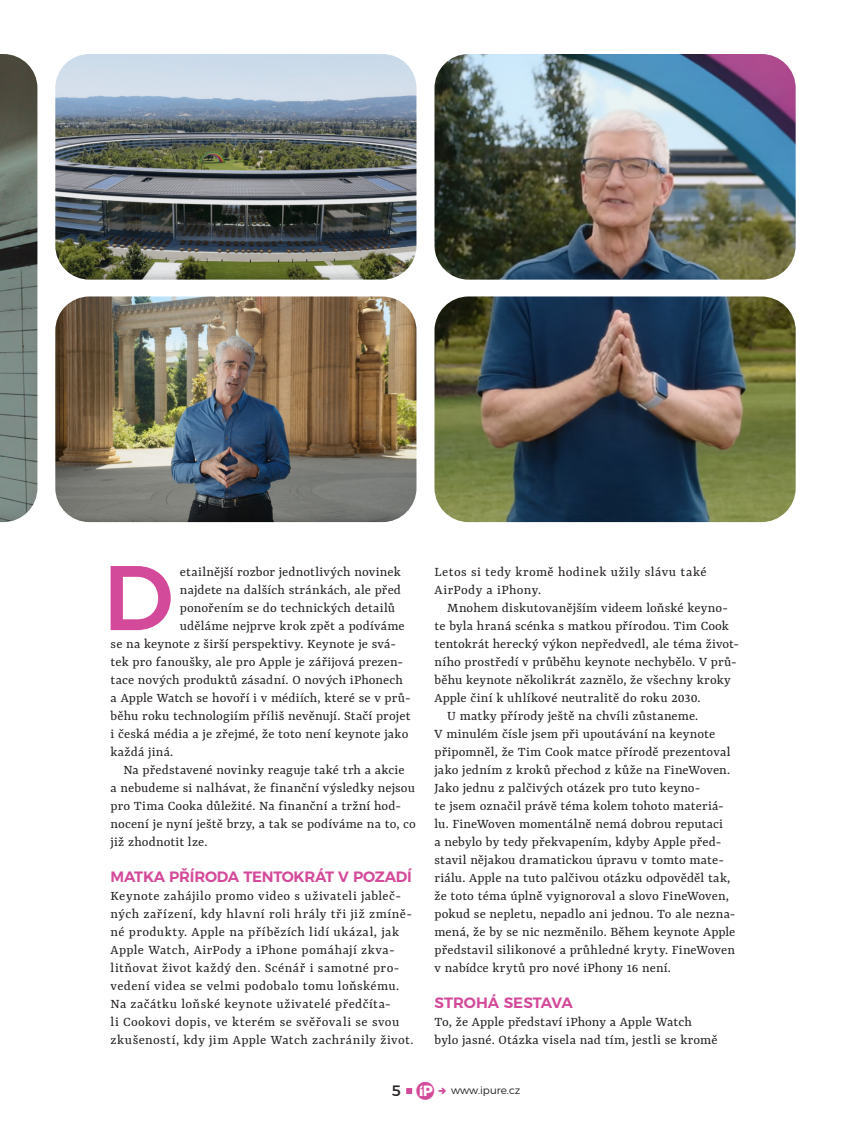
<style>
.page{position:relative;width:851px;height:1127px;background:#fff}
.page>*{position:absolute;margin:0;border:0;box-sizing:border-box;transform-origin:0 0}
.t1{font:500 91.5px "Montserrat";color:#d44a9a}
.t2{font:600 15px "Montserrat";letter-spacing:-.015em;color:#d44a9a}
.t3{font:15px "Montserrat";color:#231f20}
.t4{font:14.4px/18px "Yrsa";letter-spacing:.01em;color:#231f20}
.t5{font:14.4px/18px "Yrsa";letter-spacing:.03em;color:#231f20}
.t6{font:300 10.5px "Montserrat";color:#231f20}
.s1{font-family:"i Pure";font-size:25.5px;color:#d44a9a}
</style>
<div class="page">
<img style="left:0;top:54px;width:37px;height:468px">
<img style="left:55px;top:54px;width:361px;height:226px">
<img style="left:55px;top:296px;width:361px;height:226px">
<img style="left:434px;top:54px;width:361px;height:226px">
<img style="left:434px;top:296px;width:361px;height:226px">
<svg style="left:406px;top:1088px;width:6px;height:6px"></svg>
<h1 class="t1" style="left:103px;top:524px;width:72px">D</h1>
<p class="t4" style="left:180px;top:563px;width:222px">etailnější rozbor jednotlivých novinek</p>
<p class="t5" style="left:434px;top:563px;width:273px">Letos si tedy kromě hodinek užily slávu také<br>AirPody a iPhony.</p>
<p class="t4" style="left:447px;top:599px;width:282px">Mnohem diskutovanějším videem loňské keyno-</p>
<p class="t4" style="left:434px;top:617px;width:296px">te byla hraná scénka s matkou přírodou. Tim Cook</p>
<p class="t4" style="left:434px;top:635px;width:306px">tentokrát herecký výkon nepředvedl, ale téma život-</p>
<p class="t4" style="left:434px;top:653px;width:304px">ního prostředí v průběhu keynote nechybělo. V prů-</p>
<p class="t4" style="left:434px;top:671px;width:298px">běhu keynote několikrát zaznělo, že všechny kroky</p>
<p class="t4" style="left:434px;top:689px;width:267px">Apple činí k uhlíkové neutralitě do roku 2030.</p>
<p class="t4" style="left:447px;top:707px;width:252px">U matky přírody ještě na chvíli zůstaneme.</p>
<p class="t4" style="left:434px;top:725px;width:282px">V minulém čísle jsem při upoutávání na keynote</p>
<p class="t4" style="left:434px;top:743px;width:297px">připomněl, že Tim Cook matce přírodě prezentoval</p>
<p class="t4" style="left:434px;top:761px;width:297px">jako jedním z kroků přechod z kůže na FineWoven.</p>
<p class="t4" style="left:434px;top:779px;width:267px">Jako jednu z palčivých otázek pro tuto keyno-</p>
<p class="t4" style="left:434px;top:797px;width:291px">te jsem označil právě téma kolem tohoto materiá-</p>
<p class="t4" style="left:434px;top:815px;width:290px">lu. FineWoven momentálně nemá dobrou reputaci</p>
<p class="t4" style="left:434px;top:833px;width:288px">a nebylo by tedy překvapením, kdyby Apple před-</p>
<p class="t4" style="left:434px;top:851px;width:291px">stavil nějakou dramatickou úpravu v tomto mate-</p>
<p class="t4" style="left:434px;top:869px;width:297px">riálu. Apple na tuto palčivou otázku odpověděl tak,</p>
<p class="t4" style="left:434px;top:887px;width:296px">že toto téma úplně vyignoroval a slovo FineWoven,</p>
<p class="t4" style="left:434px;top:905px;width:302px">pokud se nepletu, nepadlo ani jednou. To ale nezna-</p>
<p class="t4" style="left:434px;top:923px;width:302px">mená, že by se nic nezměnilo. Během keynote Apple</p>
<p class="t4" style="left:434px;top:941px;width:302px">představil silikonové a průhledné kryty. FineWoven</p>
<p class="t4" style="left:434px;top:959px;width:238px">v nabídce krytů pro nové iPhony 16 není.</p>
<p class="t2" style="left:434px;top:990px;width:140px">STROHÁ SESTAVA</p>
<p class="t4" style="left:434px;top:1013px;width:284px">To, že Apple představí iPhony a Apple Watch bylo jasné. Otázka visela nad tím, jestli se kromě</p>
<p class="t3" style="left:392px;top:1079px;width:43px">5 <span class="s1">C</span></p>
<p class="t6" style="left:451px;top:1082px;width:71px">www.ipure.cz</p>
<p class="t4" style="left:180px;top:581px;width:222px">najdete na dalších stránkách, ale před</p>
<p class="t4" style="left:180px;top:599px;width:217px">ponořením se do technických detailů</p>
<p class="t4" style="left:180px;top:617px;width:226px">uděláme nejprve krok zpět a podíváme</p>
<p class="t4" style="left:111px;top:635px;width:287px">se na keynote z širší perspektivy. Keynote je svá-</p>
<p class="t4" style="left:111px;top:653px;width:294px">tek pro fanoušky, ale pro Apple je zářijová prezen-</p>
<p class="t4" style="left:111px;top:671px;width:294px">tace nových produktů zásadní. O nových iPhonech</p>
<p class="t4" style="left:111px;top:689px;width:301px">a Apple Watch se hovoří i v médiích, které se v prů-</p>
<p class="t4" style="left:111px;top:707px;width:301px">běhu roku technologiím příliš nevěnují. Stačí projet</p>
<p class="t4" style="left:111px;top:725px;width:299px">i česká média a je zřejmé, že toto není keynote jako</p>
<p class="t4" style="left:111px;top:743px;width:64px">každá jiná.</p>
<p class="t4" style="left:123px;top:761px;width:282px">Na představené novinky reaguje také trh a akcie</p>
<p class="t4" style="left:111px;top:779px;width:306px">a nebudeme si nalhávat, že finanční výsledky nejsou</p>
<p class="t4" style="left:111px;top:797px;width:292px">pro Tima Cooka důležité. Na finanční a tržní hod-</p>
<p class="t4" style="left:111px;top:815px;width:307px">nocení je nyní ještě brzy, a tak se podíváme na to, co</p>
<p class="t4" style="left:111px;top:833px;width:98px">již zhodnotit lze.</p>
<p class="t2" style="left:111px;top:864px;width:303px">MATKA PŘÍRODA TENTOKRÁT V POZADÍ</p>
<p class="t5" style="left:111px;top:887px;width:304px">Keynote zahájilo promo video s uživateli jableč&shy;ných zařízení, kdy hlavní roli hrály tři již zmíně&shy;né produkty. Apple na příbězích lidí ukázal, jak Apple Watch, AirPody a iPhone pomáhají zkva&shy;litňovat život každý den. Scénář i samotné pro&shy;vedení videa se velmi podobalo tomu loňskému.<br>Na začátku loňské keynote uživatelé předčíta-<br>li Cookovi dopis, ve kterém se svěřovali se svou zkušeností, kdy jim Apple Watch zachránily život.</p>
</div>
